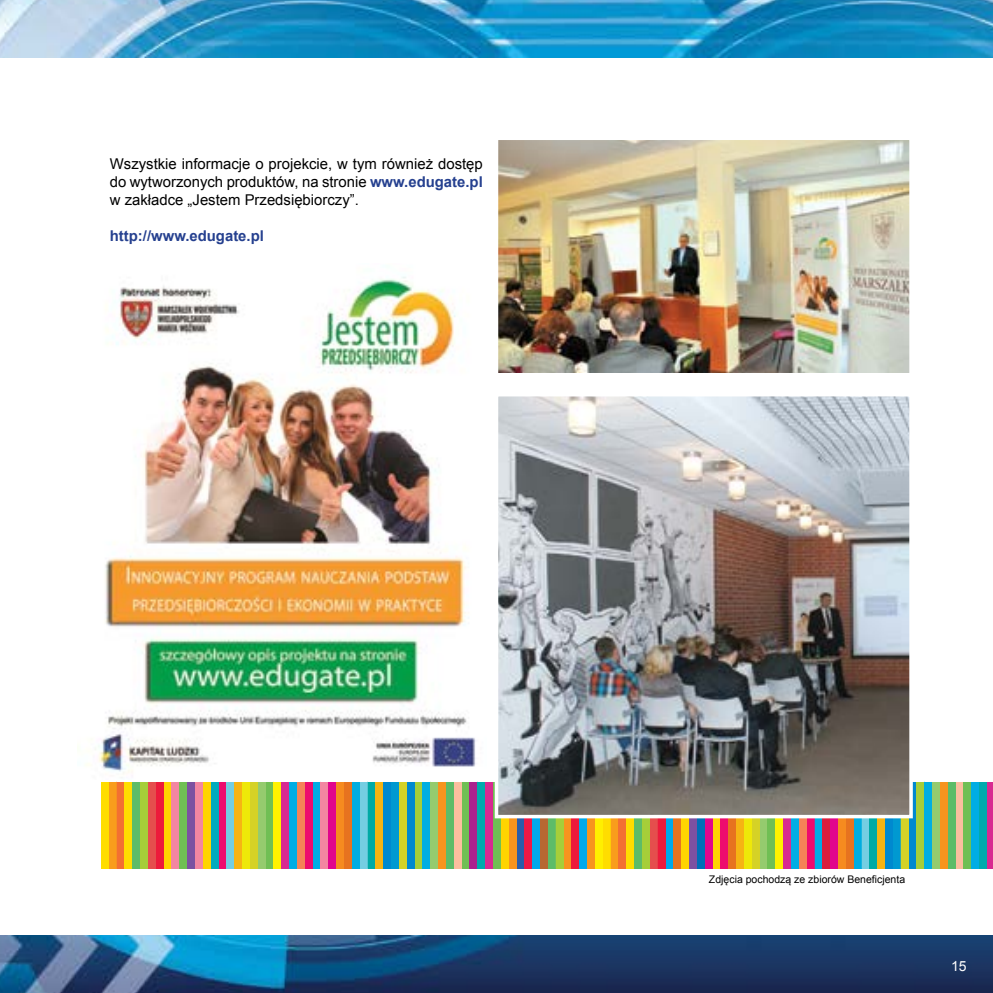
<style>
.page{position:relative;width:993px;height:993px;background:#fff}
.page>*{position:absolute;margin:0;border:0;box-sizing:border-box;transform-origin:0 0}
.t1{font:14.88px/17.8px "Arial";color:#000;text-align:justify}
.t2{font:700 14.88px "Arial";color:#25408f}
.t3{font:14px "Arial";color:#fff}
.t4{font:10.5px "Arial";color:#000}
.s1{font-weight:700;color:#25408f}
</style>
<div class="page">
<img style="left:0;top:935px;width:992px;height:57px">
<img style="left:0;top:0;width:992px;height:58px">
<div style="left:101px;top:781px;width:8px;height:87px;background:#fd0"></div>
<div style="left:109px;top:781px;width:8px;height:87px;background:#f99d1c"></div>
<div style="left:117px;top:781px;width:7px;height:87px;background:#f37032"></div>
<div style="left:124px;top:781px;width:8px;height:87px;background:#fd0"></div>
<div style="left:132px;top:781px;width:8px;height:87px;background:#5dbc68"></div>
<div style="left:140px;top:781px;width:8px;height:87px;background:#a6ce39"></div>
<div style="left:148px;top:781px;width:8px;height:87px;background:#e54e4d"></div>
<div style="left:156px;top:781px;width:8px;height:87px;background:#ed1a3b"></div>
<div style="left:164px;top:781px;width:7px;height:87px;background:#ffd400"></div>
<div style="left:171px;top:781px;width:8px;height:87px;background:#f386a1"></div>
<div style="left:547px;top:781px;width:8px;height:87px;background:#5dbc68"></div>
<div style="left:555px;top:781px;width:8px;height:87px;background:#a6ce39"></div>
<div style="left:563px;top:781px;width:8px;height:87px;background:#f7941e"></div>
<div style="left:571px;top:781px;width:8px;height:87px;background:#ed1a3b"></div>
<div style="left:579px;top:781px;width:8px;height:87px;background:#00a9eb"></div>
<div style="left:587px;top:781px;width:8px;height:87px;background:#f7941e"></div>
<div style="left:179px;top:781px;width:8px;height:87px;background:#70bf54"></div>
<div style="left:187px;top:781px;width:8px;height:87px;background:#7c51a1"></div>
<div style="left:195px;top:781px;width:8px;height:87px;background:#f386a1"></div>
<div style="left:203px;top:781px;width:8px;height:87px;background:#ffd400"></div>
<div style="left:211px;top:781px;width:7px;height:87px;background:#00abbd"></div>
<div style="left:218px;top:781px;width:8px;height:87px;background:#ed0c6e"></div>
<div style="left:226px;top:781px;width:8px;height:87px;background:#74cee2"></div>
<div style="left:234px;top:781px;width:8px;height:87px;background:#f6b413"></div>
<div style="left:242px;top:781px;width:8px;height:87px;background:#eee809"></div>
<div style="left:250px;top:781px;width:8px;height:87px;background:#d5d226"></div>
<div style="left:258px;top:781px;width:7px;height:87px;background:#95cb6e"></div>
<div style="left:265px;top:781px;width:8px;height:87px;background:#70bf54"></div>
<div style="left:273px;top:781px;width:8px;height:87px;background:#fff200"></div>
<div style="left:281px;top:781px;width:8px;height:87px;background:#d82a91"></div>
<div style="left:289px;top:781px;width:8px;height:87px;background:#00ade4"></div>
<div style="left:297px;top:781px;width:8px;height:87px;background:#f58357"></div>
<div style="left:305px;top:781px;width:7px;height:87px;background:#ed0c6e"></div>
<div style="left:312px;top:781px;width:8px;height:87px;background:#00ade4"></div>
<div style="left:320px;top:781px;width:8px;height:87px;background:#f386a1"></div>
<div style="left:328px;top:781px;width:8px;height:87px;background:#e1058c"></div>
<div style="left:336px;top:781px;width:8px;height:87px;background:#f68b1f"></div>
<div style="left:344px;top:781px;width:8px;height:87px;background:#e7731f"></div>
<div style="left:352px;top:781px;width:7px;height:87px;background:#00ade0"></div>
<div style="left:359px;top:781px;width:8px;height:87px;background:#74cee2"></div>
<div style="left:367px;top:781px;width:8px;height:87px;background:#00aaa5"></div>
<div style="left:375px;top:781px;width:8px;height:87px;background:#f6b413"></div>
<div style="left:383px;top:781px;width:8px;height:87px;background:#0089cf"></div>
<div style="left:391px;top:781px;width:8px;height:87px;background:#0099d1"></div>
<div style="left:399px;top:781px;width:7px;height:87px;background:#d5d226"></div>
<div style="left:406px;top:781px;width:8px;height:87px;background:#0089cf"></div>
<div style="left:414px;top:781px;width:8px;height:87px;background:#a6ce39"></div>
<div style="left:422px;top:781px;width:8px;height:87px;background:#00aee2"></div>
<div style="left:430px;top:781px;width:8px;height:87px;background:#95cb6e"></div>
<div style="left:438px;top:781px;width:8px;height:87px;background:#f7941e"></div>
<div style="left:446px;top:781px;width:7px;height:87px;background:#5dbc68"></div>
<div style="left:453px;top:781px;width:8px;height:87px;background:#fbbe9f"></div>
<div style="left:461px;top:781px;width:8px;height:87px;background:#70bf54"></div>
<div style="left:469px;top:781px;width:8px;height:87px;background:#ab218e"></div>
<div style="left:477px;top:781px;width:8px;height:87px;background:#00aaad"></div>
<div style="left:485px;top:781px;width:8px;height:87px;background:#d82a91"></div>
<div style="left:493px;top:781px;width:7px;height:87px;background:#70bf54"></div>
<div style="left:500px;top:781px;width:8px;height:87px;background:#ffd400"></div>
<div style="left:508px;top:781px;width:8px;height:87px;background:#f7941e"></div>
<div style="left:516px;top:781px;width:8px;height:87px;background:#2a5caa"></div>
<div style="left:524px;top:781px;width:8px;height:87px;background:#ed1846"></div>
<div style="left:532px;top:781px;width:8px;height:87px;background:#00a9eb"></div>
<div style="left:540px;top:781px;width:7px;height:87px;background:#b76832"></div>
<div style="left:595px;top:781px;width:7px;height:87px;background:#ffef00"></div>
<div style="left:602px;top:781px;width:8px;height:87px;background:#fd0"></div>
<div style="left:610px;top:781px;width:8px;height:87px;background:#f99d1c"></div>
<div style="left:618px;top:781px;width:8px;height:87px;background:#f37032"></div>
<div style="left:626px;top:781px;width:8px;height:87px;background:#fd0"></div>
<div style="left:634px;top:781px;width:8px;height:87px;background:#5dbc68"></div>
<div style="left:642px;top:781px;width:7px;height:87px;background:#a6ce39"></div>
<div style="left:649px;top:781px;width:8px;height:87px;background:#e54e4d"></div>
<div style="left:657px;top:781px;width:8px;height:87px;background:#ed1a3b"></div>
<div style="left:665px;top:781px;width:8px;height:87px;background:#00a9eb"></div>
<div style="left:673px;top:781px;width:8px;height:87px;background:#e7731f"></div>
<div style="left:681px;top:781px;width:8px;height:87px;background:#ffd400"></div>
<div style="left:689px;top:781px;width:7px;height:87px;background:#7c51a1"></div>
<div style="left:696px;top:781px;width:8px;height:87px;background:#006eb7"></div>
<div style="left:704px;top:781px;width:8px;height:87px;background:#e1058c"></div>
<div style="left:712px;top:781px;width:8px;height:87px;background:#ffd400"></div>
<div style="left:720px;top:781px;width:8px;height:87px;background:#ed0c6e"></div>
<div style="left:728px;top:781px;width:8px;height:87px;background:#e7731f"></div>
<div style="left:736px;top:781px;width:7px;height:87px;background:#f6b413"></div>
<div style="left:743px;top:781px;width:8px;height:87px;background:#eee809"></div>
<div style="left:751px;top:781px;width:8px;height:87px;background:#d5d226"></div>
<div style="left:759px;top:781px;width:8px;height:87px;background:#95cb6e"></div>
<div style="left:767px;top:781px;width:8px;height:87px;background:#70bf54"></div>
<div style="left:775px;top:781px;width:8px;height:87px;background:#fff200"></div>
<div style="left:783px;top:781px;width:7px;height:87px;background:#d82a91"></div>
<div style="left:790px;top:781px;width:8px;height:87px;background:#00ade4"></div>
<div style="left:798px;top:781px;width:8px;height:87px;background:#f58357"></div>
<div style="left:806px;top:781px;width:8px;height:87px;background:#ed0c6e"></div>
<div style="left:814px;top:781px;width:8px;height:87px;background:#00ade4"></div>
<div style="left:822px;top:781px;width:8px;height:87px;background:#da1f3d"></div>
<div style="left:830px;top:781px;width:7px;height:87px;background:#e1058c"></div>
<div style="left:837px;top:781px;width:8px;height:87px;background:#f68b1f"></div>
<div style="left:845px;top:781px;width:8px;height:87px;background:#e7731f"></div>
<div style="left:853px;top:781px;width:8px;height:87px;background:#00ade0"></div>
<div style="left:861px;top:781px;width:8px;height:87px;background:#74cee2"></div>
<div style="left:869px;top:781px;width:8px;height:87px;background:#00aaa5"></div>
<div style="left:877px;top:781px;width:7px;height:87px;background:#f6b413"></div>
<div style="left:884px;top:781px;width:8px;height:87px;background:#0089cf"></div>
<div style="left:892px;top:781px;width:8px;height:87px;background:#0099d1"></div>
<div style="left:900px;top:781px;width:8px;height:87px;background:#d5d226"></div>
<div style="left:908px;top:781px;width:8px;height:87px;background:#0089cf"></div>
<div style="left:916px;top:781px;width:8px;height:87px;background:#a6ce39"></div>
<div style="left:924px;top:781px;width:7px;height:87px;background:#00aee2"></div>
<div style="left:931px;top:781px;width:8px;height:87px;background:#95cb6e"></div>
<div style="left:939px;top:781px;width:8px;height:87px;background:#f7941e"></div>
<div style="left:947px;top:781px;width:8px;height:87px;background:#5dbc68"></div>
<div style="left:955px;top:781px;width:8px;height:87px;background:#fbbe9f"></div>
<div style="left:963px;top:781px;width:8px;height:87px;background:#70bf54"></div>
<div style="left:971px;top:781px;width:7px;height:87px;background:#00ade4"></div>
<div style="left:978px;top:781px;width:8px;height:87px;background:#00aaad"></div>
<div style="left:986px;top:781px;width:6px;height:87px;background:#d82a91"></div>
<img style="left:77px;top:276px;width:399px;height:498px">
<img style="left:499px;top:141px;width:408px;height:230px">
<div style="left:494px;top:136px;width:418px;height:240px;border:4px solid #fff"></div>
<img style="left:499px;top:398px;width:408px;height:415px">
<div style="left:494px;top:393px;width:418px;height:425px;border:4px solid #fff"></div>
<p class="t1" style="left:110px;top:155px;width:374px">Wszystkie informacje o projekcie, w tym również dostęp do wytworzonych produktów, na stronie <span class="s1">www.edugate.pl </span>w zakładce „Jestem Przedsiębiorczy”.</p>
<p class="t2" style="left:110px;top:226px;width:155px">http://www.edugate.pl</p>
<p class="t4" style="left:708px;top:871px;width:198px">Zdjęcia pochodzą ze zbiorów Beneficjenta</p>
<p class="t3" style="left:950px;top:956px;width:17px">15</p>
</div>
